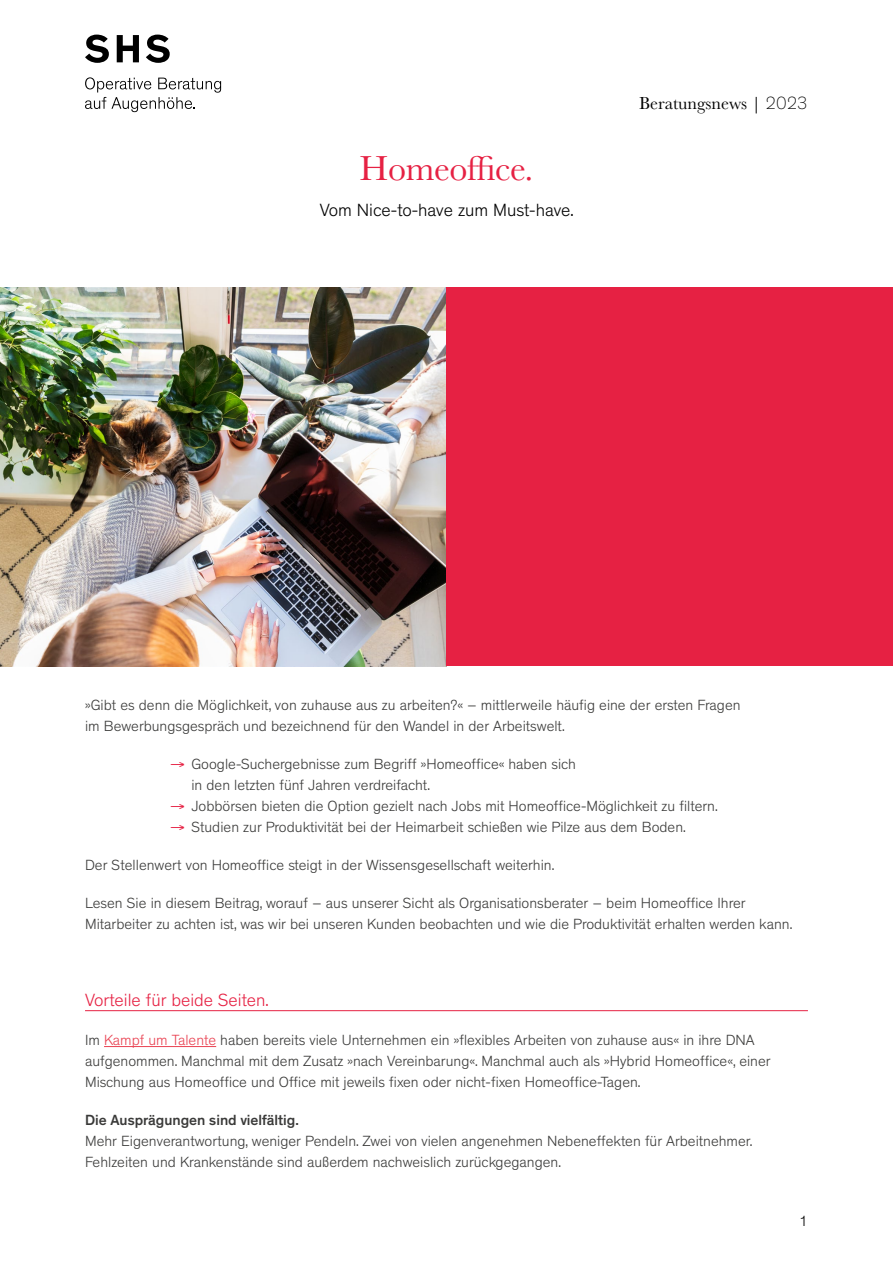
<style>
.page{position:relative;width:893px;height:1263px;background:#fff}
.page>*{position:absolute;margin:0;border:0;box-sizing:border-box;transform-origin:0 0}
.t1{font:36px "Baskerville";letter-spacing:-.01em;color:#e62143}
.t2{font:300 18px "Theinhardt";color:#000}
.Paragraf{font:300 18px "Theinhardt";color:#e62143}
.H1_re{font:18px "Baskerville";color:#000}
.Paragraf-2{font:300 15px/21px "Theinhardt";color:#3a3a39}
.Paragraf-3{font:500 15px "Theinhardt";color:#3a3a39}
.t3{font:300 15px "Theinhardt";color:#000}
.s1{font-family:"Theinhardt";font-weight:100}
.s2{color:#e62143}
.s3{color:#e94252}
</style>
<div class="page">
<img style="left:0;top:288px;width:446px;height:378px">
<div style="left:446px;top:288px;width:447px;height:378px;background:#e62143"></div>
<hr style="left:85px;top:1010px;width:723px;height:1px;background:#e62143">
<hr style="left:104px;top:1046px;width:112px;height:1px;background:#e94252">
<svg style="left:85px;top:35px;width:24px;height:28px"></svg>
<svg style="left:117px;top:35px;width:22px;height:27px"></svg>
<svg style="left:146px;top:35px;width:24px;height:28px"></svg>
<svg style="left:85px;top:77px;width:136px;height:35px"></svg>
<h1 class="t1" style="left:360px;top:145px;width:175px">Homeoffice.</h1>
<h1 class="t2" style="left:320px;top:199px;width:256px">Vom Nice-to-have zum Must-have.</h1>
<p class="H1_re" style="left:639px;top:91px;width:170px">Beratungsnews | <span class="s1">2023</span></p>
<p class="Paragraf-2" style="left:85px;top:695px;width:657px">»Gibt es denn die Möglichkeit, von zuhause aus zu arbeiten?« – mittlerweile häufig eine der ersten Fragen im Bewerbungsgespräch und bezeichnend für den Wandel in der Arbeitswelt.</p>
<p class="Paragraf-2" style="left:191px;top:754px;width:386px;text-indent:-21px"><span class="s2">→</span> Google-Suchergebnisse zum Begriff »Homeoffice« haben sich in den letzten fünf Jahren verdreifacht.</p>
<p class="Paragraf-2" style="left:170px;top:796px;width:549px"><span class="s2">→</span> Jobbörsen bieten die Option gezielt nach Jobs mit Homeoffice-Möglichkeit zu filtern.</p>
<p class="Paragraf-2" style="left:170px;top:817px;width:517px"><span class="s2">→</span> Studien zur Produktivität bei der Heimarbeit schießen wie Pilze aus dem Boden.</p>
<p class="Paragraf-2" style="left:85px;top:855px;width:471px">Der Stellenwert von Homeoffice steigt in der Wissensgesellschaft weiterhin.</p>
<p class="Paragraf-2" style="left:85px;top:893px;width:709px">Lesen Sie in diesem Beitrag, worauf – aus unserer Sicht als Organisationsberater – beim Homeoffice Ihrer<br>Mitarbeiter zu achten ist, was wir bei unseren Kunden beobachten und wie die Produktivität erhalten werden kann.</p>
<p class="Paragraf" style="left:85px;top:989px;width:185px">Vorteile für beide Seiten.</p>
<p class="Paragraf-2" style="left:85px;top:1030px;width:687px">Im <span class="s3">Kampf um Talente</span> haben bereits viele Unternehmen ein »flexibles Arbeiten von zuhause aus« in ihre DNA aufgenommen. Manchmal mit dem Zusatz »nach Vereinbarung«. Manchmal auch als »Hybrid Homeoffice«, einer<br>Mischung aus Homeoffice und Office mit jeweils fixen oder nicht-fixen Homeoffice-Tagen.</p>
<p class="Paragraf-3" style="left:85px;top:1111px;width:215px">Die Ausprägungen sind vielfältig.</p>
<p class="Paragraf-2" style="left:85px;top:1131px;width:669px">Mehr Eigenverantwortung, weniger Pendeln. Zwei von vielen angenehmen Nebeneffekten für Arbeitnehmer.<br>Fehlzeiten und Krankenstände sind außerdem nachweislich zurückgegangen.</p>
<p class="t3" style="left:799px;top:1212px;width:10px">1</p>
</div>
